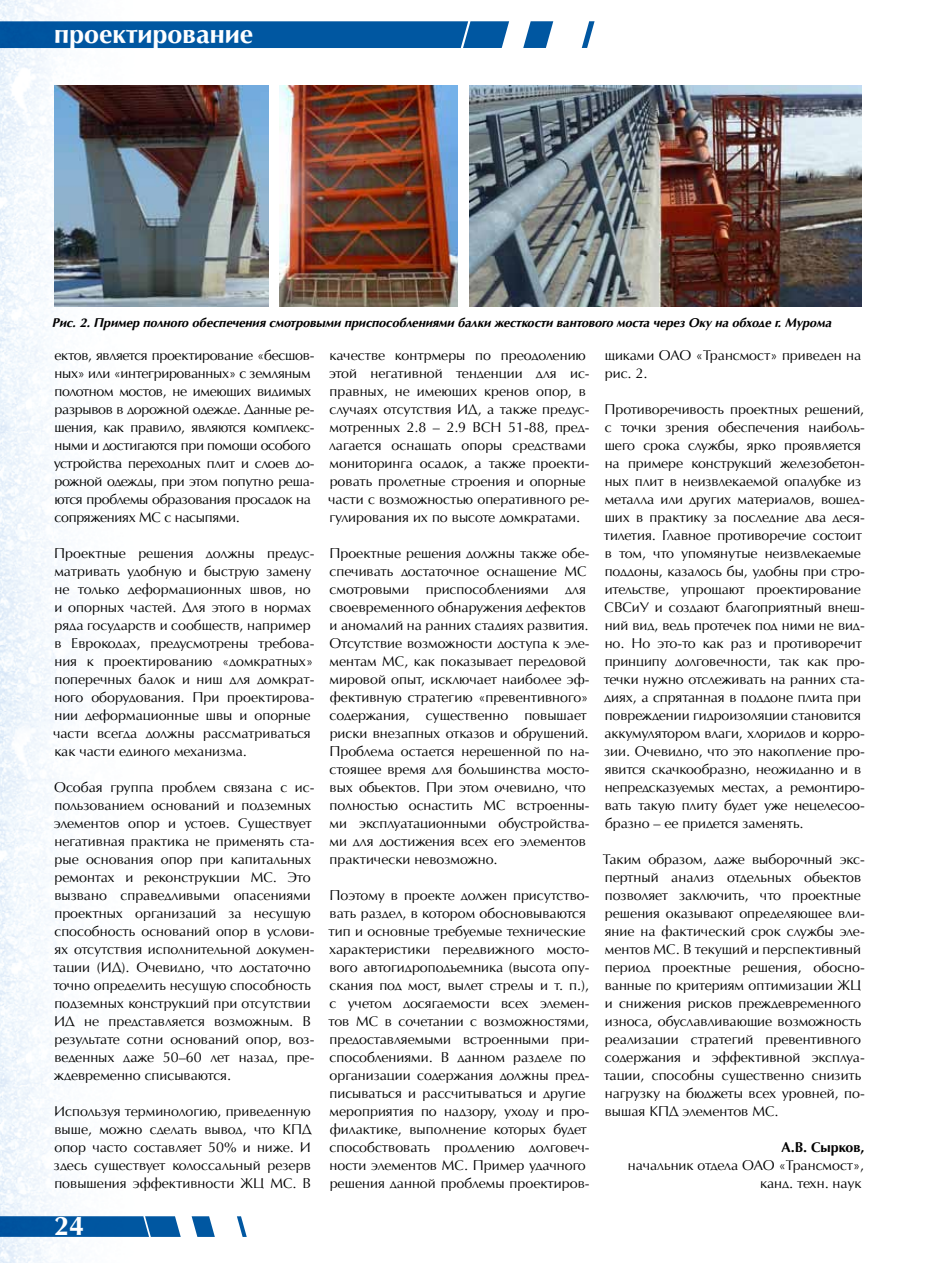
<style>
.page{position:relative;width:936px;height:1263px;background:#fff}
.page>*{position:absolute;margin:0;border:0;box-sizing:border-box;transform-origin:0 0}
.t1{font:700 27px "AG Opus High Resolution";color:#fff}
.t2{font:14.25px/18px "AG Opus High Resolution";color:#000}
.t3{font:14.25px/18px "AG Opus High Resolution";letter-spacing:-.02em;color:#000}
.t4{font:700 14.25px "AG Opus High Resolution";color:#000}
.t5{font:italic 700 12.75px "AG Opus High Resolution";color:#000}
</style>
<div class="page">
<img style="left:0;top:0;width:145px;height:1263px">
<svg style="left:0;top:21px;width:594px;height:27px;background:#1d69ab"></svg>
<svg style="left:0;top:1216px;width:247px;height:21px"></svg>
<img style="left:54px;top:85px;width:214px;height:221px">
<img style="left:469px;top:85px;width:392px;height:221px">
<img style="left:279px;top:85px;width:178px;height:221px">
<h1 class="t1" style="left:54px;top:18px;width:201px">проектирование</h1>
<p class="t5" style="left:53px;top:315px;width:780px">Рис. 2. Пример полного обеспечения смотровыми приспособлениями балки жесткости вантового моста через Оку на обходе г. Мурома</p>
<p class="t3" style="left:54px;top:346px;width:262px">ектов, является проектирование «бесшов&shy;ных» или «интегрированных» с земляным полотном мостов, не имеющих видимых разрывов в дорожной одежде. Данные ре&shy;шения, как правило, являются комплекс&shy;ными и достигаются при помощи особого устройства переходных плит и слоев до&shy;рожной одежды, при этом попутно реша&shy;ются проблемы образования просадок на сопряжениях МС с насыпями.</p>
<p class="t2" style="left:53px;top:544px;width:263px">Проектные решения должны предус&shy;матривать удобную и быструю замену не только деформационных швов, но и опорных частей. Для этого в нормах ряда государств и сообществ, например в Еврокодах, предусмотрены требова&shy;ния к проектированию «домкратных» поперечных балок и ниш для домкрат&shy;ного оборудования. При проектирова&shy;нии деформационные швы и опорные части всегда должны рассматриваться как части единого механизма.</p>
<p class="t2" style="left:53px;top:778px;width:262px">Особая группа проблем связана с ис&shy;пользованием оснований и подземных элементов опор и устоев. Существует негативная практика не применять ста&shy;рые основания опор при капитальных ремонтах и реконструкции МС. Это вызвано справедливыми опасениями проектных организаций за несущую способность оснований опор в услови&shy;ях отсутствия исполнительной докумен&shy;тации (ИД). Очевидно, что достаточно точно определить несущую способность подземных конструкций при отсутствии ИД не представляется возможным. В результате сотни оснований опор, воз&shy;веденных даже 50–60 лет назад, пре&shy;ждевременно списываются.</p>
<p class="t2" style="left:54px;top:1102px;width:259px;text-align:justify">Используя терминологию, приведенную выше, можно сделать вывод, что КПД опор часто составляет 50% и ниже. И здесь существует колоссальный резерв повышения эффективности ЖЦ МС. В</p>
<h1 class="t1" style="left:54px;top:1210px;width:32px">24</h1>
<p class="t2" style="left:328px;top:346px;width:263px">качестве контрмеры по преодолению этой негативной тенденции для ис&shy;правных, не имеющих кренов опор, в случаях отсутствия ИД, а также предус&shy;мотренных 2.8 – 2.9 ВСН 51-88, пред&shy;лагается оснащать опоры средствами мониторинга осадок, а также проекти&shy;ровать пролетные строения и опорные части с возможностью оперативного ре&shy;гулирования их по высоте домкратами.</p>
<p class="t2" style="left:329px;top:544px;width:262px">Проектные решения должны также обе&shy;спечивать достаточное оснащение МС смотровыми приспособлениями для своевременного обнаружения дефектов и аномалий на ранних стадиях развития.<br>Отсутствие возможности доступа к эле&shy;ментам МС, как показывает передовой мировой опыт, исключает наиболее эф&shy;фективную стратегию «превентивного» содержания, существенно повышает риски внезапных отказов и обрушений.<br>Проблема остается нерешенной по на&shy;стоящее время для большинства мосто&shy;вых объектов. При этом очевидно, что полностью оснастить МС встроенны&shy;ми эксплуатационными обустройства&shy;ми для достижения всех его элементов практически невозможно.</p>
<p class="t2" style="left:328px;top:886px;width:262px">Поэтому в проекте должен присутство&shy;вать раздел, в котором обосновываются тип и основные требуемые технические характеристики передвижного мосто&shy;вого автогидроподъемника (высота опу&shy;скания под мост, вылет стрелы и т. п.), с учетом досягаемости всех элемен&shy;тов МС в сочетании с возможностями, предоставляемыми встроенными при&shy;способлениями. В данном разделе по организации содержания должны пред&shy;писываться и рассчитываться и другие мероприятия по надзору, уходу и про&shy;филактике, выполнение которых будет способствовать продлению долговеч&shy;ности элементов МС. Пример удачного решения данной проблемы проектиров-</p>
<p class="t2" style="left:604px;top:346px;width:258px">щиками ОАО «Трансмост» приведен на рис. 2.</p>
<p class="t2" style="left:603px;top:400px;width:262px">Противоречивость проектных решений, с точки зрения обеспечения наиболь&shy;шего срока службы, ярко проявляется на примере конструкций железобетон&shy;ных плит в неизвлекаемой опалубке из металла или других материалов, вошед&shy;ших в практику за последние два деся&shy;тилетия. Главное противоречие состоит в том, что упомянутые неизвлекаемые поддоны, казалось бы, удобны при стро&shy;ительстве, упрощают проектирование СВСиУ и создают благоприятный внеш&shy;ний вид, ведь протечек под ними не вид&shy;но. Но это-то как раз и противоречит принципу долговечности, так как про&shy;течки нужно отслеживать на ранних ста&shy;диях, а спрятанная в поддоне плита при повреждении гидроизоляции становится аккумулятором влаги, хлоридов и корро&shy;зии. Очевидно, что это накопление про&shy;явится скачкообразно, неожиданно и в непредсказуемых местах, а ремонтиро&shy;вать такую плиту будет уже нецелесоо&shy;бразно – ее придется заменять.</p>
<p class="t2" style="left:602px;top:850px;width:263px">Таким образом, даже выборочный экс&shy;пертный анализ отдельных объектов позволяет заключить, что проектные решения оказывают определяющее вли&shy;яние на фактический срок службы эле&shy;ментов МС. В текущий и перспективный период проектные решения, обосно&shy;ванные по критериям оптимизации ЖЦ и снижения рисков преждевременного износа, обуславливающие возможность реализации стратегий превентивного содержания и эффективной эксплуа&shy;тации, способны существенно снизить нагрузку на бюджеты всех уровней, по&shy;вышая КПД элементов МС.</p>
<p class="t4" style="left:781px;top:1138px;width:84px">А.В. Сырков,</p>
<p class="t2" style="left:628px;top:1156px;width:238px;text-align:right">начальник отдела ОАО «Трансмост», канд. техн. наук</p>
</div>
